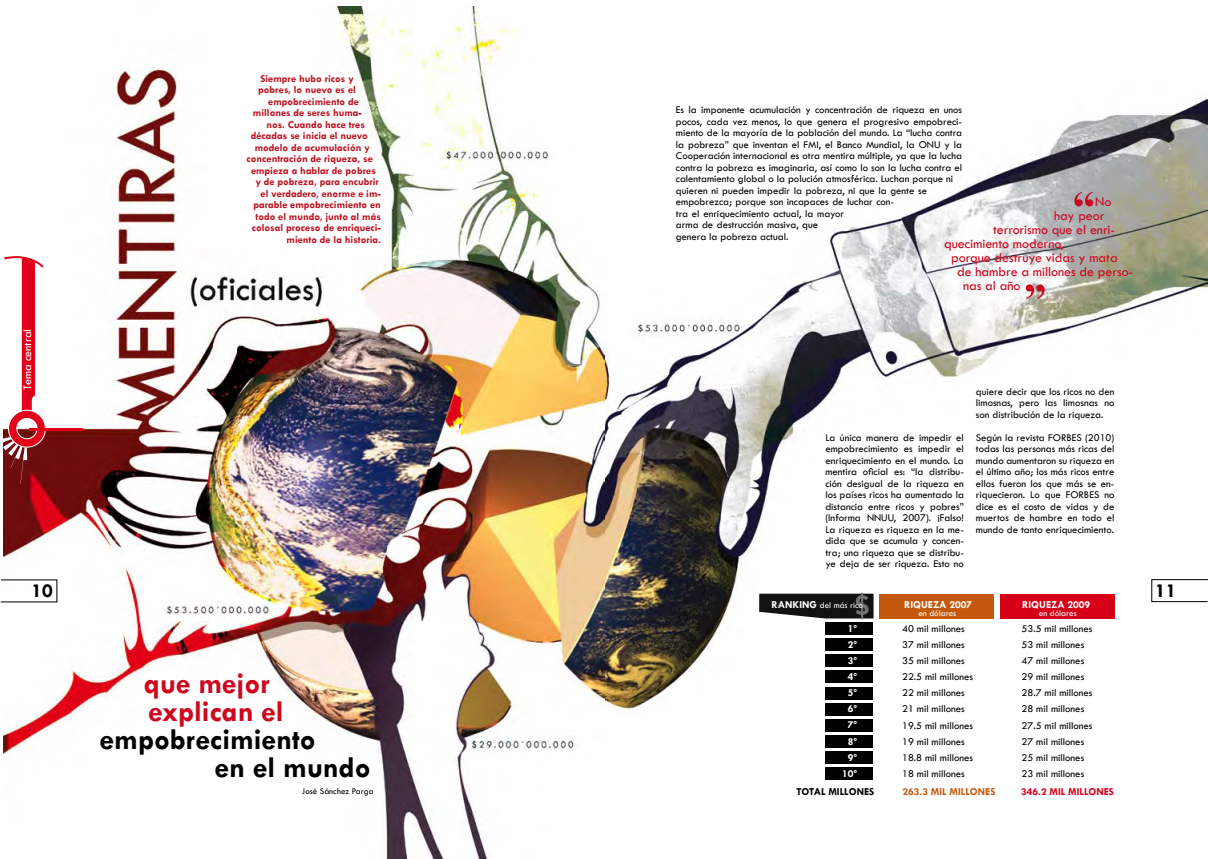
<style>
.page{position:relative;width:1208px;height:859px;background:#fff}
.page>*{position:absolute;margin:0;border:0;box-sizing:border-box;transform-origin:0 0}
.t1{font:700 30px/28px "Tw Cen";color:#000}
.t2{font:700 30px/28px "Tw Cen";color:#cd071e}
.t3{font:700 20px "Tw Cen";color:#000}
.t4{font:14px "Tw Cen";letter-spacing:-.005em;color:#cd071e}
.t5{font:12px "Tw Cen";color:#fff}
.t6{font:10.7px/11.5px "Tw Cen";color:#000}
.t7{font:700 10.7px "Tw Cen";color:#bd1220}
.t8{font:700 10.7px/16.1px "Tw Cen";color:#fff;text-align:center}
.t9{font:700 10.7px "Tw Cen";color:#c4590e}
.t10{font:700 10.7px "Tw Cen";color:#d60019}
.t11{font:700 10.7px "Tw Cen";color:#000}
.t12{font:9px "Tw Cen";color:#fff}
.t13{font:9px "Tw Cen";color:#000}
.s1{font-weight:700;font-size:10.7px}
</style>
<div class="page">
<img style="left:604px;top:99px;width:603px;height:616px">
<img style="left:4px;top:7px;width:600px;height:852px">
<svg style="left:0;top:579px;width:58px;height:24px"></svg>
<svg style="left:1150px;top:579px;width:58px;height:24px"></svg>
<svg style="left:3px;top:256px;width:43px;height:228px"></svg>
<svg style="left:244px;top:74px;width:139px;height:182px"></svg>
<svg style="left:674px;top:105px;width:290px;height:157px"></svg>
<svg style="left:1074px;top:192px;width:19px;height:14px"></svg>
<svg style="left:1025px;top:284px;width:19px;height:15px"></svg>
<div style="left:879px;top:594px;width:115px;height:24px;background:#c4590e"></div>
<div style="left:1000px;top:594px;width:114px;height:24px;background:#d60019"></div>
<svg style="left:759px;top:593px;width:114px;height:26px;background:#333433"></svg>
<div style="left:825px;top:622px;width:48px;height:13px;background:#000"></div>
<div style="left:825px;top:639px;width:48px;height:12px;background:#000"></div>
<div style="left:825px;top:655px;width:48px;height:12px;background:#000"></div>
<div style="left:825px;top:671px;width:48px;height:12px;background:#000"></div>
<div style="left:825px;top:687px;width:48px;height:12px;background:#000"></div>
<div style="left:825px;top:703px;width:48px;height:12px;background:#000"></div>
<div style="left:825px;top:719px;width:48px;height:12px;background:#000"></div>
<div style="left:825px;top:735px;width:48px;height:12px;background:#000"></div>
<div style="left:825px;top:751px;width:48px;height:12px;background:#000"></div>
<div style="left:825px;top:767px;width:48px;height:13px;background:#000"></div>
<hr style="left:30px;top:429px;width:53px;height:2px;background:#e2001a">
<p class="t5" style="left:20px;top:390px;width:62px;rotate:-90deg">Tema central</p>
<p class="t7" style="left:260px;top:72px;width:95px">Siempre hubo ricos y</p>
<p class="t7" style="left:258px;top:83px;width:99px">pobres, lo nuevo es el</p>
<p class="t7" style="left:268px;top:95px;width:92px">empobrecimiento de</p>
<p class="t7" style="left:253px;top:106px;width:111px">millones de seres huma-</p>
<p class="t7" style="left:266px;top:118px;width:100px">nos. Cuando hace tres</p>
<p class="t7" style="left:251px;top:129px;width:119px">décadas se inicia el nuevo</p>
<p class="t7" style="left:255px;top:141px;width:117px">modelo de acumulación y</p>
<p class="t7" style="left:246px;top:152px;width:128px">concentración de riqueza, se</p>
<p class="t7" style="left:251px;top:164px;width:126px">empieza a hablar de pobres</p>
<p class="t7" style="left:255px;top:175px;width:125px">y de pobreza, para encubrir</p>
<p class="t7" style="left:260px;top:187px;width:122px">el verdadero, enorme e im-</p>
<p class="t7" style="left:253px;top:198px;width:129px">parable empobrecimiento en</p>
<p class="t7" style="left:255px;top:210px;width:127px">todo el mundo, junto al más</p>
<p class="t7" style="left:252px;top:221px;width:131px">colosal proceso de enriqueci-</p>
<p class="t7" style="left:286px;top:233px;width:96px">miento de la historia.</p>
<p class="t6" style="left:676px;top:104px;width:288px">Es la imponente acumulación y concentración de riqueza en unos pocos, cada vez menos, lo que genera el progresivo empobreci&shy;miento de la mayoría de la población del mundo. La “lucha contra la pobreza” que inventan el FMI, el Banco Mundial, la ONU y la Cooperación internacional es otra mentira múltiple, ya que la lucha contra la pobreza es imaginaria, así como lo son la lucha contra el calentamiento global o la polución atmosférica. Luchan porque ni quieren ni pueden impedir la pobreza, ni que la gente se empobrezca; porque son incapaces de luchar con-<br>tra el enriquecimiento actual, la mayor<br>arma de destrucción masiva, que<br>genera la pobreza actual.</p>
<h3 class="t4" style="left:1095px;top:193px;width:18px">No</h3>
<h3 class="t4" style="left:1054px;top:207px;width:52px">hay peor</h3>
<h3 class="t4" style="left:993px;top:221px;width:124px">terrorismo que el enri-</h3>
<h3 class="t4" style="left:944px;top:235px;width:121px">quecimiento moderno,</h3>
<h3 class="t4" style="left:951px;top:249px;width:168px">porque destruye vidas y mata</h3>
<h3 class="t4" style="left:957px;top:263px;width:178px">de hambre a millones de perso-</h3>
<h3 class="t4" style="left:963px;top:277px;width:59px">nas al año</h3>
<p class="t6" style="left:825px;top:431px;width:140px;text-align:justify">La única manera de impedir el empobrecimiento es impedir el enriquecimiento en el mundo. La mentira oficial es: “la distribu&shy;ción desigual de la riqueza en los países ricos ha aumentado la distancia entre ricos y pobres” (Informa NNUU, 2007). ¡Falso!<br>La riqueza es riqueza en la me&shy;dida que se acumula y concen&shy;tra; una riqueza que se distribu&shy;ye deja de ser riqueza. Esto no</p>
<p class="t6" style="left:976px;top:386px;width:140px;text-align:justify">quiere decir que los ricos no den limosnas, pero las limosnas no son distribución de la riqueza.</p>
<p class="t6" style="left:976px;top:432px;width:140px;text-align:justify">Según la revista FORBES (2010) todas las personas más ricas del mundo aumentaron su riqueza en el último año; los más ricos entre ellos fueron los que más se en&shy;riquecieron. Lo que FORBES no dice es el costo de vidas y de muertos de hambre en todo el mundo de tanto enriquecimiento.</p>
<h2 class="t3" style="left:31px;top:578px;width:23px">10</h2>
<h2 class="t3" style="left:1155px;top:579px;width:23px">11</h2>
<h1 class="t2" style="left:144px;top:669px;width:141px">que mejor explican el</h1>
<h1 class="t1" style="left:215px;top:725px;width:157px;text-indent:-115px">empobrecimiento<br>en el mundo</h1>
<p class="t13" style="left:302px;top:786px;width:73px">José Sánchez Parga</p>
<p class="t12" style="left:771px;top:600px;width:93px"><span class="s1">RANKING</span> del más rico</p>
<p class="t8" style="left:904px;top:596px;width:70px">RIQUEZA 2007</p>
<p class="t8" style="left:1022px;top:596px;width:70px">RIQUEZA 2009</p>
<p class="t12" style="left:918px;top:607px;width:39px">en dólares</p>
<p class="t12" style="left:1038px;top:607px;width:39px">en dólares</p>
<p class="t8" style="left:842px;top:620px;width:17px">1º<br>2º<br>3º<br>4º<br>5º<br>6º<br>7º<br>8º<br>9º<br>10º</p>
<p class="t6" style="left:902px;top:620px;width:72px;line-height:16.1px">40 mil millones<br>37 mil millones<br>35 mil millones<br>22.5 mil millones<br>22 mil millones<br>21 mil millones<br>19.5 mil millones<br>19 mil millones<br>18.8 mil millones<br>18 mil millones</p>
<p class="t6" style="left:1021px;top:620px;width:72px;line-height:16.1px">53.5 mil millones<br>53 mil millones<br>47 mil millones<br>29 mil millones<br>28.7 mil millones<br>28 mil millones<br>27.5 mil millones<br>27 mil millones<br>25 mil millones<br>23 mil millones</p>
<p class="t11" style="left:796px;top:785px;width:79px">TOTAL MILLONES</p>
<p class="t9" style="left:902px;top:785px;width:94px">263.3 MIL MILLONES</p>
<p class="t10" style="left:1021px;top:785px;width:94px">346.2 MIL MILLONES</p>
</div>
